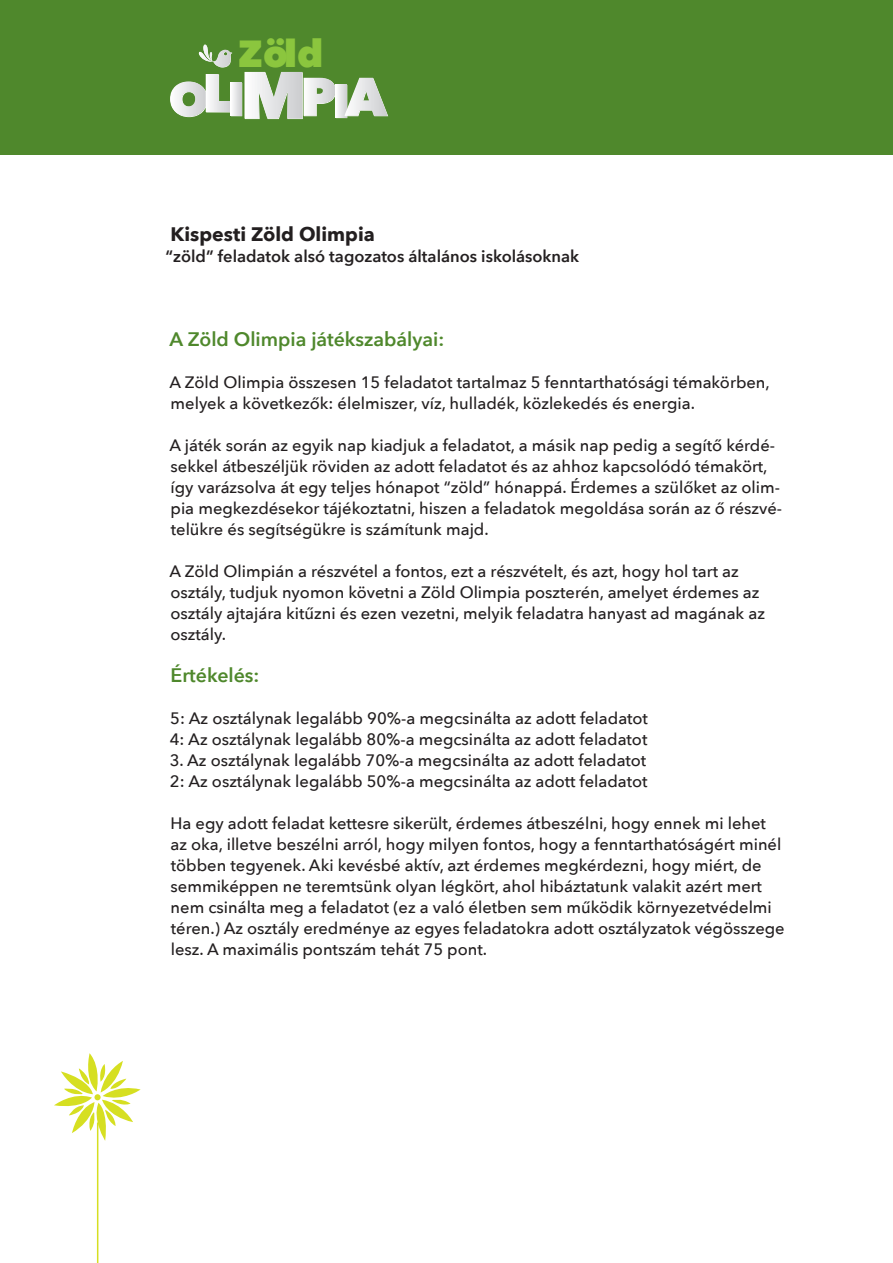
<style>
.page{position:relative;width:893px;height:1263px;background:#fff}
.page>*{position:absolute;margin:0;border:0;box-sizing:border-box;transform-origin:0 0}
.t1{font:800 37.65px "Avenir Next";color:#8bc63e}
.t2{font:600 19.5px "Avenir Next";color:#4f882c}
.t3{font:700 19.5px "Avenir Next";color:#231f20}
.t4{font:500 16.5px/21px "Avenir Next";color:#231f20}
.t5{font:600 16.5px "Avenir Next";color:#231f20}
</style>
<div class="page">
<div style="left:0;top:0;width:893px;height:154px;background:#4f882c"></div>
<svg style="left:54px;top:1053px;width:87px;height:88px"></svg>
<div style="left:94px;top:1094px;width:7px;height:6px;background:#d6df21;border-radius:50%"></div>
<hr style="left:97px;top:1122px;width:1px;height:141px;background:#d6df21">
<svg style="left:170px;top:44px;width:218px;height:75px"></svg>
<h1 class="t1" style="left:238px;top:31px;width:87px">Zöld</h1>
<p class="t3" style="left:171px;top:217px;width:206px">Kispesti Zöld Olimpia</p>
<p class="t5" style="left:165px;top:242px;width:415px">“zöld” feladatok alsó tagozatos általános iskolásoknak</p>
<p class="t2" style="left:169px;top:322px;width:276px">A Zöld Olimpia játékszabályai:</p>
<p class="t4" style="left:169px;top:371px;width:602px">A Zöld Olimpia összesen 15 feladatot tartalmaz 5 fenntarthatósági témakörben, melyek a következők: élelmiszer, víz, hulladék, közlekedés és energia.</p>
<p class="t4" style="left:169px;top:434px;width:614px">A játék során az egyik nap kiadjuk a feladatot, a másik nap pedig a segítő kérdé&shy;sekkel átbeszéljük röviden az adott feladatot és az ahhoz kapcsolódó témakört, így varázsolva át egy teljes hónapot “zöld” hónappá. Érdemes a szülőket az olim&shy;pia megkezdésekor tájékoztatni, hiszen a feladatok megoldása során az ő részvé&shy;telükre és segítségükre is számítunk majd.</p>
<p class="t4" style="left:169px;top:560px;width:597px">A Zöld Olimpián a részvétel a fontos, ezt a részvételt, és azt, hogy hol tart az osztály, tudjuk nyomon követni a Zöld Olimpia poszterén, amelyet érdemes az osztály ajtajára kitűzni és ezen vezetni, melyik feladatra hanyast ad magának az osztály.</p>
<p class="t2" style="left:171px;top:658px;width:90px">Értékelés:</p>
<p class="t4" style="left:170px;top:707px;width:480px">5: Az osztálynak legalább 90%-a megcsinálta az adott feladatot<br>4: Az osztálynak legalább 80%-a megcsinálta az adott feladatot</p>
<p class="t4" style="left:170px;top:749px;width:479px">3. Az osztálynak legalább 70%-a megcsinálta az adott feladatot<br>2: Az osztálynak legalább 50%-a megcsinálta az adott feladatot</p>
<p class="t4" style="left:170px;top:812px;width:616px">Ha egy adott feladat kettesre sikerült, érdemes átbeszélni, hogy ennek mi lehet az oka, illetve beszélni arról, hogy milyen fontos, hogy a fenntarthatóságért minél többen tegyenek. Aki kevésbé aktív, azt érdemes megkérdezni, hogy miért, de semmiképpen ne teremtsünk olyan légkört, ahol hibáztatunk valakit azért mert nem csinálta meg a feladatot (ez a való életben sem működik környezetvédelmi téren.) Az osztály eredménye az egyes feladatokra adott osztályzatok végösszege lesz. A maximális pontszám tehát 75 pont.</p>
</div>
